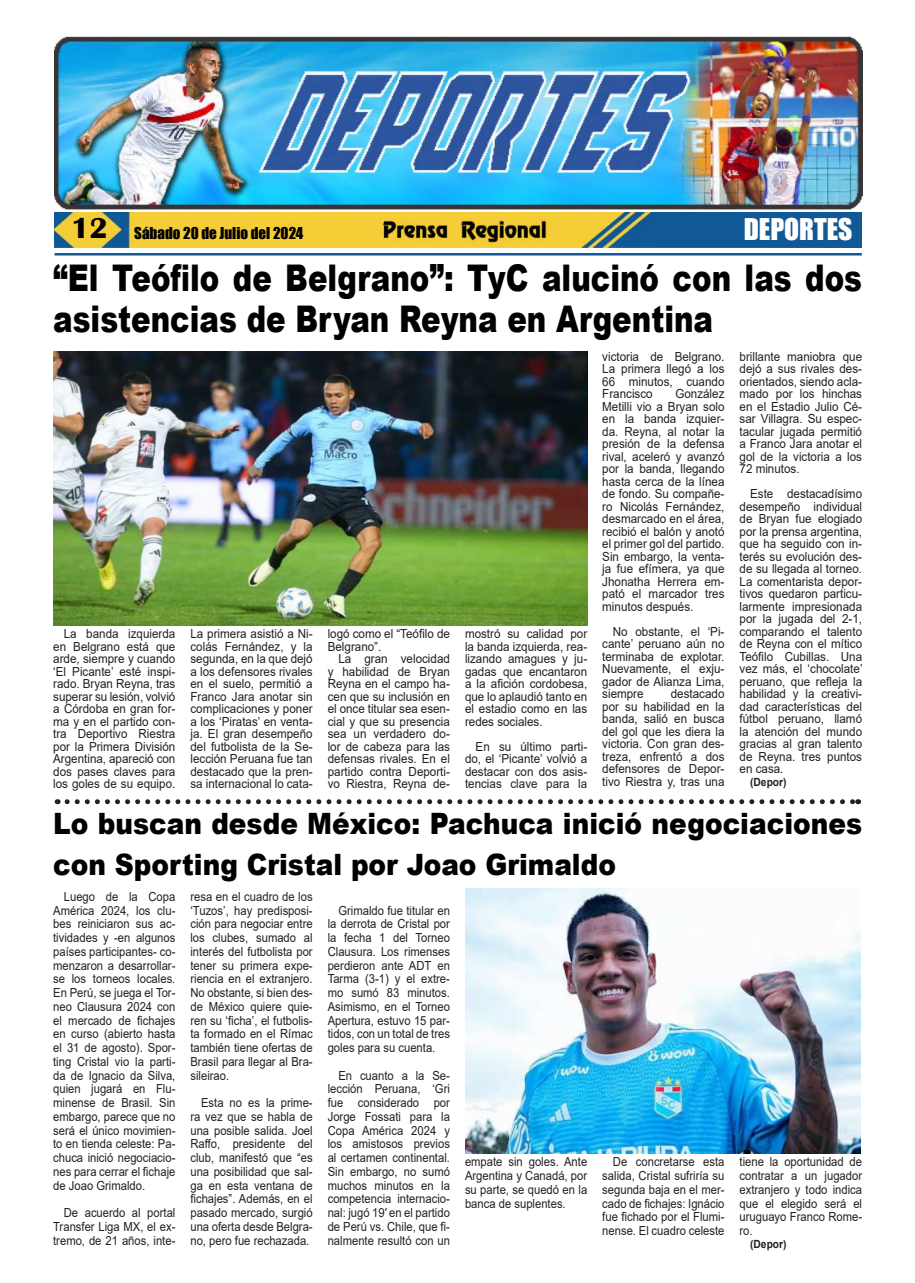
<style>
.page{position:relative;width:915px;height:1283px;background:#fff}
.page>*{position:absolute;margin:0;border:0;box-sizing:border-box;transform-origin:0 0}
.t1{font:900 36.75px/41.2px "Arial";color:#000;scale:.8 1}
.t2{font:900 29.38px/40px "Arial";color:#000;scale:.9 1}
.t3{font:27.5px "Impact";color:#fff}
.t4{font:15px "Impact";color:#000}
.t5{font:12.5px/12.5px "Arial";color:#231f20;text-align:justify;scale:.93 1}
.t6{font:12.5px/13.8px "Arial";color:#231f20;text-align:justify;scale:.9 1}
.t7{font:700 11.25px "Arial";color:#231f20;scale:.91 1}
.s1{font-family:"Britannic";font-weight:700;font-size:30px}
</style>
<div class="page">
<img style="left:55px;top:212px;width:806px;height:35px">
<hr style="left:55px;top:253px;width:806px;height:2px;background:#0f5998">
<img style="left:379px;top:217px;width:170px;height:26px">
<img style="left:55px;top:37px;width:806px;height:172px">
<img style="left:53px;top:351px;width:534px;height:274px">
<svg style="left:67px;top:799px;width:791px;height:5px"></svg>
<img style="left:465px;top:888px;width:394px;height:265px">
<p class="t4" style="left:71px;top:225px;width:233px"><span class="s1">12</span> Sábado 20 de Julio del 2024</p>
<h3 class="t3" style="left:743px;top:214px;width:110px">DEPORTES</h3>
<h1 class="t1" style="left:53px;top:256px;width:1012px">“El Teó昀椀lo de Belgrano”: TyC alucinó con las dos asistencias de Bryan Reyna en Argentina</h1>
<p class="t5" style="left:739px;top:351px;width:133px">brillante maniobra que dejó a sus rivales des&shy;orientados, siendo acla&shy;mado por los hinchas en el Estadio Julio Cé&shy;sar Villagra. Su espec&shy;tacular jugada permitió a Franco Jara anotar el gol de la victoria a los 72 minutos.</p>
<p class="t5" style="left:739px;top:489px;width:134px;text-indent:11px">Este destacadísimo desempeño individual de Bryan fue elogiado por la prensa argentina, que ha seguido con in&shy;terés su evolución des&shy;de su llegada al torneo.<br>La comentarista depor&shy;tivos quedaron particu&shy;larmente impresionada por la jugada del 2-1, comparando el talento de Reyna con el mítico Teó昀椀lo Cubillas. Una vez más, el ‘chocolate’ peruano, que re昀氀eja la habilidad y la creativi&shy;dad características del fútbol peruano, llamó la atención del mundo gracias al gran talento de Reyna. tres puntos en casa.</p>
<p class="t7" style="left:750px;top:777px;width:41px">(Depor)</p>
<h2 class="t2" style="left:53px;top:803px;width:900px">Lo buscan desde México: Pachuca inició negociaciones con Sporting Cristal por Joao Grimaldo</h2>
<p class="t6" style="left:53px;top:891px;width:137px;text-indent:11px">Luego de la Copa América 2024, los clu&shy;bes reiniciaron sus ac&shy;tividades y -en algunos países participantes- co&shy;menzaron a desarrollar&shy;se los torneos locales.<br>En Perú, se juega el Tor&shy;neo Clausura 2024 con el mercado de 昀椀chajes en curso (abierto hasta el 31 de agosto). Spor&shy;ting Cristal vio la parti&shy;da de Ignacio da Silva, quien jugará en Flu&shy;minense de Brasil. Sin embargo, parece que no será el único movimien&shy;to en tienda celeste: Pa&shy;chuca inició negociacio&shy;nes para cerrar el 昀椀chaje de Joao Grimaldo.</p>
<p class="t6" style="left:53px;top:1207px;width:137px;text-indent:11px">De acuerdo al portal Transfer Liga MX, el ex&shy;tremo, de 21 años, inte-</p>
<p class="t5" style="left:602px;top:351px;width:133px">victoria de Belgrano.<br>La primera llegó a los 66 minutos, cuando Francisco</p>
<p class="t5" style="left:602px;top:389px;width:133px;text-indent:73px">González Metilli vio a Bryan solo en la banda izquier&shy;da. Reyna, al notar la presión de la defensa rival, aceleró y avanzó por la banda, llegando hasta cerca de la línea de fondo. Su compañe&shy;ro Nicolás Fernández, desmarcado en el área, recibió el balón y anotó el primer gol del partido.<br>Sin embargo, la venta&shy;ja fue efímera, ya que Jhonatha Herrera em&shy;pató el marcador tres minutos después.</p>
<p class="t5" style="left:602px;top:626px;width:133px;text-indent:11px">No obstante, el ‘Pi&shy;cante’ peruano aún no terminaba de explotar.<br>Nuevamente, el exju&shy;gador de Alianza Lima, siempre</p>
<p class="t5" style="left:53px;top:629px;width:133px;text-indent:11px">La banda izquierda en Belgrano está que arde, siempre y cuando ‘El Picante’ esté inspi&shy;rado. Bryan Reyna, tras superar su lesión, volvió a Córdoba en gran for&shy;ma y en el partido con&shy;tra Deportivo Riestra por la Primera División Argentina, apareció con dos pases claves para los goles de su equipo.</p>
<p class="t5" style="left:190px;top:629px;width:133px">La primera asistió a Ni&shy;colás Fernández, y la segunda, en la que dejó a los defensores rivales en el suelo, permitió a Franco Jara anotar sin complicaciones y poner a los ‘Piratas’ en venta&shy;ja. El gran desempeño del futbolista de la Se&shy;lección Peruana fue tan destacado que la pren&shy;sa internacional lo cata-</p>
<p class="t5" style="left:327px;top:627px;width:133px">logó como el “Teó昀椀lo de<br>Belgrano”.</p>
<p class="t5" style="left:465px;top:629px;width:133px">mostró su calidad por la banda izquierda, rea&shy;lizando amagues y ju&shy;gadas que encantaron a la a昀椀ción cordobesa, que lo aplaudió tanto en el estadio como en las redes sociales.</p>
<p class="t5" style="left:465px;top:741px;width:133px;text-indent:11px">En su último parti&shy;do, el ‘Picante’ volvió a destacar con dos asis&shy;tencias clave para la</p>
<p class="t5" style="left:327px;top:654px;width:133px;text-indent:11px">La gran velocidad y habilidad de Bryan Reyna en el campo ha&shy;cen que su inclusión en el once titular sea esen&shy;cial y que su presencia sea un verdadero do&shy;lor de cabeza para las defensas rivales. En el partido contra Deporti&shy;vo Riestra, Reyna de-</p>
<p class="t5" style="left:602px;top:689px;width:133px;text-indent:68px">destacado por su habilidad en la banda, salió en busca del gol que les diera la victoria. Con gran des&shy;treza, enfrentó a dos defensores de Depor&shy;tivo Riestra y, tras una</p>
<p class="t6" style="left:190px;top:891px;width:137px">resa en el cuadro de los ‘Tuzos’, hay predisposi&shy;ción para negociar entre los clubes, sumado al interés del futbolista por tener su primera expe&shy;riencia en el extranjero.<br>No obstante, si bien des&shy;de México quiere quie&shy;ren su ‘昀椀cha’, el futbolis&shy;ta formado en el Rímac también tiene ofertas de Brasil para llegar al Bra&shy;sileirao.</p>
<p class="t6" style="left:190px;top:1097px;width:137px;text-indent:11px">Esta no es la prime&shy;ra vez que se habla de una posible salida. Joel Ra昀昀o, presidente del club, manifestó que “es una posibilidad que sal&shy;ga en esta ventana de昀椀chajes”. Además, en el pasado mercado, surgió una oferta desde Belgra&shy;no, pero fue rechazada.</p>
<p class="t6" style="left:327px;top:904px;width:137px;text-indent:11px">Grimaldo fue titular en la derrota de Cristal por la fecha 1 del Torneo Clausura. Los rimenses perdieron ante ADT en Tarma (3-1) y el extre&shy;mo sumó 83 minutos.<br>Asimismo, en el Torneo Apertura, estuvo 15 par&shy;tidos, con un total de tres goles para su cuenta.</p>
<p class="t6" style="left:327px;top:1069px;width:137px;text-indent:11px">En cuanto a la Se&shy;lección Peruana, ‘Gri fue considerado por Jorge Fossati para la Copa América 2024 y los amistosos previos al certamen continental.<br>Sin embargo, no sumó muchos minutos en la competencia internacio&shy;nal: jugó 19′ en el partido de Perú vs. Chile, que 昀椀&shy;nalmente resultó con un</p>
<p class="t6" style="left:465px;top:1156px;width:137px">empate sin goles. Ante Argentina y Canadá, por su parte, se quedó en la banca de suplentes.</p>
<p class="t6" style="left:602px;top:1156px;width:137px;text-indent:11px">De concretarse esta salida, Cristal sufriría su segunda baja en el mer&shy;cado de 昀椀chajes: Ignácio fue 昀椀chado por el Flumi&shy;nense. El cuadro celeste</p>
<p class="t6" style="left:739px;top:1156px;width:138px">tiene la oportunidad de contratar a un jugador extranjero y todo indica que el elegido será el uruguayo Franco Rome&shy;ro.</p>
<p class="t7" style="left:750px;top:1239px;width:41px">(Depor)</p>
</div>
